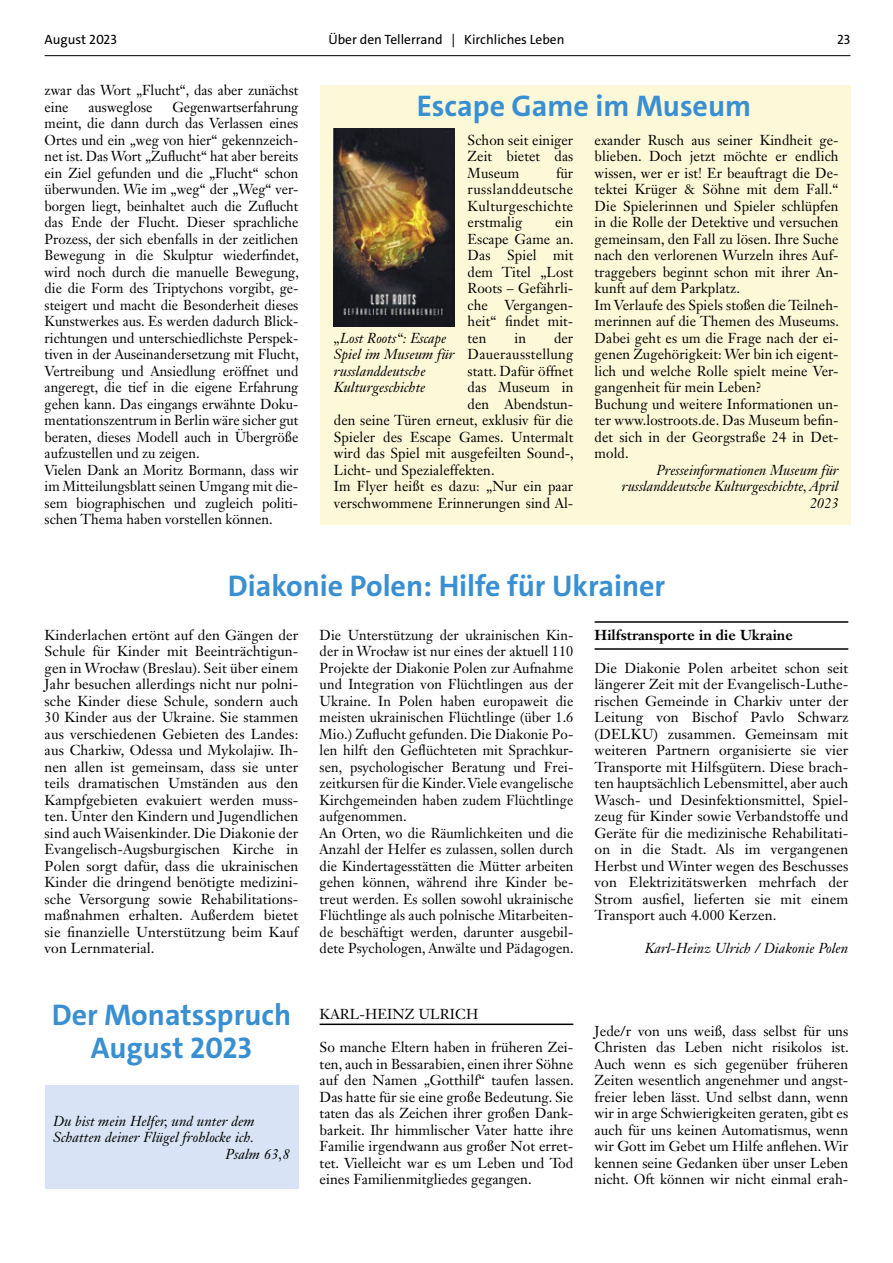
<style>
.page{position:relative;width:893px;height:1263px;background:#fff}
.page>*{position:absolute;margin:0;border:0;box-sizing:border-box;transform-origin:0 0}
.t1{font:700 30px/33px "The Sans";color:#398fd1;text-align:center}
.t2{font:14.25px/16.5px "Janson Text LT Std";letter-spacing:.005em;color:#000;text-align:justify}
.t3{font:14.25px/16.5px "Janson Text LT Std";letter-spacing:.005em;color:#000;scale:.96 1}
.t4{font:italic 14.25px/16.5px "Janson Text LT Std";letter-spacing:.005em;color:#000;text-align:right}
.t5{font:700 14.25px "Janson Text LT Std";letter-spacing:.005em;color:#000}
.t6{font:13.5px "The Sans";color:#000}
</style>
<div class="page">
<hr style="left:45px;top:55px;width:805px;height:1px;background:#000">
<div style="left:320px;top:85px;width:530px;height:439px;background:#fdf9d8"></div>
<img style="left:333px;top:128px;width:122px;height:198px">
<hr style="left:595px;top:621px;width:253px;height:2px;background:#000">
<hr style="left:595px;top:648px;width:253px;height:2px;background:#000">
<div style="left:45px;top:1085px;width:253px;height:103px;background:#d8e4f5"></div>
<hr style="left:320px;top:1023px;width:253px;height:2px;background:#000">
<p class="t6" style="left:45px;top:31px;width:74px">August 2023</p>
<p class="t6" style="left:328px;top:31px;width:238px">Über den Tellerrand | Kirchliches Leben</p>
<p class="t6" style="left:837px;top:31px;width:15px">23</p>
<p class="t3" style="left:45px;top:82px;width:266px">zwar das Wort „Flucht“, das aber zunächst eine</p>
<h1 class="t1" style="left:417px;top:89px;width:336px">Escape Game im Museum</h1>
<p class="t2" style="left:595px;top:131px;width:246px;text-align:left">exander Rusch aus seiner Kindheit ge&shy;blieben. Doch jetzt möchte er endlich wissen, wer er ist! Er beauftragt die De&shy;tektei Krüger &amp; Söhne mit dem Fall.“ Die Spielerinnen und Spieler schlüpfen in die Rolle der Detektive und versuchen gemeinsam, den Fall zu lösen. Ihre Suche nach den verlorenen Wurzeln ihres Auf&shy;traggebers beginnt schon mit ihrer An&shy;kunft auf dem Parkplatz.<br>Im Verlaufe des Spiels stoßen die Teilneh&shy;merinnen auf die Themen des Museums.<br>Dabei geht es um die Frage nach der ei&shy;genen Zugehörigkeit: Wer bin ich eigent&shy;lich und welche Rolle spielt meine Ver&shy;gangenheit für mein Leben?<br>Buchung und weitere Informationen un&shy;ter www.lostroots.de. Das Museum befin&shy;det sich in der Georgstraße 24 in Det&shy;mold.</p>
<p class="t4" style="left:622px;top:462px;width:218px">Presseinformationen Museum für russlanddeutsche Kulturgeschichte, April<br>2023</p>
<p class="t3" style="left:45px;top:98px;width:266px;text-indent:128px">Gegenwartserfahrung meint, die dann durch das Verlassen eines Ortes und ein „weg von hier“ gekennzeich&shy;net ist. Das Wort „Zuflucht“ hat aber bereits ein Ziel gefunden und die „Flucht“ schon überwunden. Wie im „weg“ der „Weg“ ver&shy;borgen liegt, beinhaltet auch die Zuflucht das Ende der Flucht. Dieser sprachliche Prozess, der sich ebenfalls in der zeitlichen Bewegung in die Skulptur wiederfindet, wird noch durch die manuelle Bewegung, die die Form des Triptychons vorgibt, ge&shy;steigert und macht die Besonderheit dieses Kunstwerkes aus. Es werden dadurch Blick&shy;richtungen und unterschiedlichste Perspek&shy;tiven in der Auseinandersetzung mit Flucht, Vertreibung und Ansiedlung eröffnet und angeregt, die tief in die eigene Erfahrung gehen kann. Das eingangs erwähnte Doku&shy;mentationszentrum in Berlin wäre sicher gut beraten, dieses Modell auch in Übergröße aufzustellen und zu zeigen.<br>Vielen Dank an Moritz Bormann, dass wir im Mitteilungsblatt seinen Umgang mit die&shy;sem biographischen und zugleich politi&shy;schen Thema haben vorstellen können.</p>
<p class="t3" style="left:89px;top:98px;width:68px">ausweglose</p>
<p class="t2" style="left:468px;top:131px;width:107px">Schon seit einiger Zeit bietet das Museum</p>
<p class="t2" style="left:468px;top:164px;width:107px;text-indent:88px">für russlanddeutsche Kulturgeschichte erstmalig</p>
<p class="t2" style="left:468px;top:214px;width:108px;text-indent:88px">ein Escape Game an.<br>Das Spiel mit dem Titel „Lost Roots – Gefährli&shy;che Vergangen&shy;heit“ findet mit&shy;ten</p>
<p class="t2" style="left:514px;top:329px;width:13px">in</p>
<p class="t2" style="left:554px;top:329px;width:21px">der</p>
<p class="t2" style="left:468px;top:346px;width:107px">Dauerausstellung</p>
<p class="t2" style="left:468px;top:362px;width:107px">statt. Dafür öffnet</p>
<p class="t2" style="left:468px;top:379px;width:107px">das Museum in</p>
<p class="t2" style="left:468px;top:395px;width:107px">den Abendstun-</p>
<p class="t2" style="left:334px;top:412px;width:241px">den seine Türen erneut, exklusiv für die</p>
<p class="t2" style="left:334px;top:428px;width:241px">Spieler des Escape Games. Untermalt</p>
<p class="t2" style="left:334px;top:445px;width:241px">wird das Spiel mit ausgefeilten Sound-,</p>
<p class="t2" style="left:334px;top:461px;width:162px">Licht- und Spezialeffekten.</p>
<p class="t2" style="left:334px;top:478px;width:241px">Im Flyer heißt es dazu: „Nur ein paar</p>
<p class="t2" style="left:334px;top:494px;width:241px">verschwommene Erinnerungen sind Al-</p>
<p class="t4" style="left:334px;top:330px;width:122px;text-align:left">„Lost Roots“: Escape<br>Spiel im Museum für russlanddeutsche<br>Kulturgeschichte</p>
<h1 class="t1" style="left:228px;top:569px;width:439px">Diakonie Polen: Hilfe für Ukrainer</h1>
<p class="t3" style="left:320px;top:626px;width:266px">Die Unterstützung der ukrainischen Kin&shy;der in Wrocław ist nur eines der aktuell 110<br>Projekte der Diakonie Polen zur Aufnahme und Integration von Flüchtlingen aus der Ukraine. In Polen haben europaweit die meisten ukrainischen Flüchtlinge (über 1.6<br>Mio.) Zuflucht gefunden. Die Diakonie Po&shy;len hilft den Geflüchteten mit Sprachkur&shy;sen, psychologischer Beratung und Frei&shy;zeitkursen für die Kinder. Viele evangelische Kirchgemeinden haben zudem Flüchtlinge aufgenommen.<br>An Orten, wo die Räumlichkeiten und die Anzahl der Helfer es zulassen, sollen durch die Kindertagesstätten die Mütter arbeiten gehen können, während ihre Kinder be&shy;treut werden. Es sollen sowohl ukrainische Flüchtlinge als auch polnische Mitarbeiten&shy;de beschäftigt werden, darunter ausgebil&shy;dete Psychologen, Anwälte und Pädagogen.</p>
<p class="t5" style="left:595px;top:626px;width:200px">Hilfstransporte in die Ukraine</p>
<p class="t2" style="left:45px;top:626px;width:255px">Kinderlachen ertönt auf den Gängen der Schule für Kinder mit Beeinträchtigun&shy;gen in Wrocław (Breslau). Seit über einem Jahr besuchen allerdings nicht nur polni&shy;sche Kinder diese Schule, sondern auch 30 Kinder aus der Ukraine. Sie stammen aus verschiedenen Gebieten des Landes: aus Charkiw, Odessa und Mykolajiw. Ih&shy;nen allen ist gemeinsam, dass sie unter teils dramatischen Umständen aus den Kampfgebieten evakuiert werden muss&shy;ten. Unter den Kindern und Jugendlichen sind auch Waisenkinder. Die Diakonie der Evangelisch-Augsburgischen Kirche in Polen sorgt dafür, dass die ukrainischen Kinder die dringend benötigte medizini&shy;sche Versorgung sowie Rehabilitations&shy;maßnahmen erhalten. Außerdem bietet sie finanzielle Unterstützung beim Kauf von Lernmaterial.</p>
<p class="t2" style="left:595px;top:659px;width:255px">Die Diakonie Polen arbeitet schon seit längerer Zeit mit der Evangelisch-Luthe&shy;rischen Gemeinde in Charkiv unter der Leitung von Bischof Pavlo Schwarz (DELKU) zusammen. Gemeinsam mit weiteren Partnern organisierte sie vier Transporte mit Hilfsgütern. Diese brach&shy;ten hauptsächlich Lebensmittel, aber auch Wasch- und Desinfektionsmittel, Spiel&shy;zeug für Kinder sowie Verbandstoffe und Geräte für die medizinische Rehabilitati&shy;on in die Stadt. Als im vergangenen Herbst und Winter wegen des Beschusses von Elektrizitätswerken mehrfach der Strom ausfiel, lieferten sie mit einem Transport auch 4.000 Kerzen.</p>
<p class="t4" style="left:645px;top:940px;width:205px">Karl-Heinz Ulrich / Diakonie Polen</p>
<h1 class="t1" style="left:52px;top:998px;width:241px">Der Monatsspruch<br>August 2023</h1>
<p class="t2" style="left:320px;top:1006px;width:160px">KARL-HEINZ ULRICH</p>
<p class="t2" style="left:320px;top:1039px;width:256px">So manche Eltern haben in früheren Zei&shy;ten, auch in Bessarabien, einen ihrer Söhne auf den Namen „Gotthilf“ taufen lassen.<br>Das hatte für sie eine große Bedeutung. Sie taten das als Zeichen ihrer großen Dank&shy;barkeit. Ihr himmlischer Vater hatte ihre Familie irgendwann aus großer Not erret&shy;tet. Vielleicht war es um Leben und Tod eines Familienmitgliedes gegangen.</p>
<p class="t4" style="left:53px;top:1113px;width:203px">Du bist mein Helfer, und unter dem</p>
<p class="t4" style="left:53px;top:1129px;width:203px">Schatten deiner Flügel frohlocke ich.</p>
<p class="t4" style="left:226px;top:1146px;width:66px">Psalm 63,8</p>
<p class="t2" style="left:595px;top:1022px;width:256px">Jede/r von uns weiß, dass selbst für uns Christen das Leben nicht risikolos ist.<br>Auch wenn es sich gegenüber früheren Zeiten wesentlich angenehmer und angst&shy;freier leben lässt. Und selbst dann, wenn wir in arge Schwierigkeiten geraten, gibt es auch für uns keinen Automatismus, wenn wir Gott im Gebet um Hilfe anflehen. Wir kennen seine Gedanken über unser Leben nicht. Oft können wir nicht einmal erah-</p>
</div>
